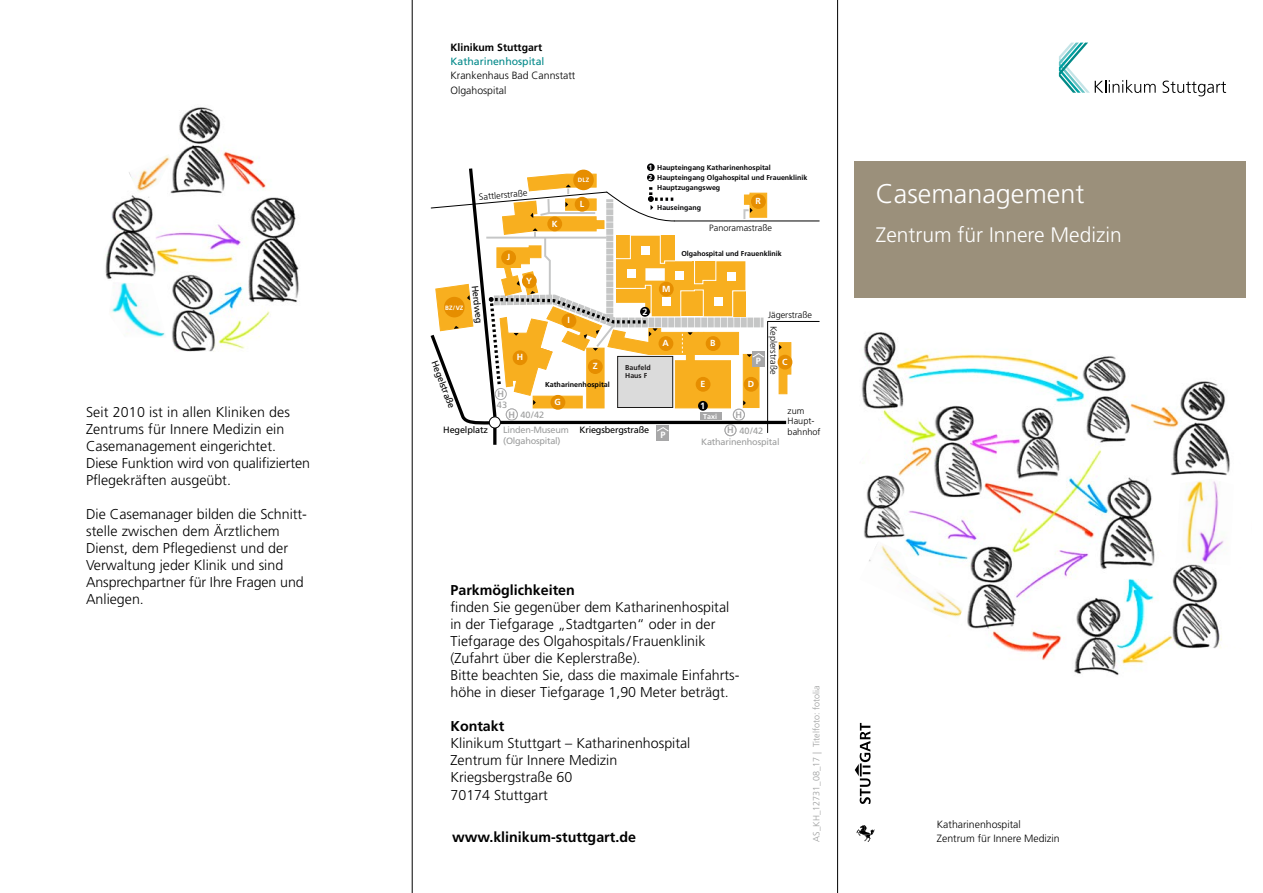
<style>
.page{position:relative;width:1263px;height:893px;background:#fff}
.page>*{position:absolute;margin:0;border:0;box-sizing:border-box;transform-origin:0 0}
.t1{font:300 27px "Frutiger LT";color:#fff}
.t2{font:300 21px "Frutiger LT";color:#fff}
.t3{font:300 14.25px/17px "Frutiger LT";color:#000}
.t4{font:700 14.25px "Frutiger LT";color:#000}
.t5{font:300 10.5px/14.1px "Frutiger LT";color:#000}
.t6{font:10.5px "Frutiger LT";color:#008889}
.t7{font:700 10.5px "Frutiger LT";color:#000}
.t8{font:9.15px "Frutiger LT";letter-spacing:-.02em;color:#000}
.t9{font:300 9.15px/10.4px "Frutiger LT";color:#000}
.t10{font:9.15px "Frutiger LT";letter-spacing:-.02em;color:#9c9d9d}
.t11{font:300 9.15px "Frutiger LT";color:#040404}
.t12{font:700 9.15px "Frutiger LT";color:#fff}
.t13{font:700 9.15px "Frutiger LT";color:#a7a7a8}
.t14{font:300 9px "Frutiger LT";color:#9c9d9d}
.t15{font:700 8.85px "Frutiger LT";color:#fff}
.t16{font:700 7.2px "Frutiger LT";color:#000}
.t17{font:700 7.05px/9.8px "Frutiger LT";color:#020204}
.t18{font:700 7.05px/8.6px "Frutiger LT";color:#1c1919}
.t19{font:700 7.05px "Frutiger LT";color:#fff}
.t20{font:700 6.15px "Frutiger LT";letter-spacing:.02em;color:#fff}
.s1{color:#fff}
.s2{font-weight:700;color:#a7a7a8}
.s3{color:#9c9d9d}
</style>
<div class="page">
<div style="left:854px;top:162px;width:391px;height:136px;background:#9b907b"></div>
<svg style="left:854px;top:723px;width:16px;height:81px"></svg>
<svg style="left:856px;top:825px;width:18px;height:17px"></svg>
<svg style="left:1058px;top:43px;width:97px;height:50px"></svg>
<svg style="left:1162px;top:81px;width:64px;height:15px"></svg>
<svg style="left:457px;top:165px;width:279px;height:280px"></svg>
<div style="left:489px;top:417px;width:11px;height:11px;background:#fff;border-radius:50%"></div>
<div style="left:489px;top:416px;width:12px;height:12px;border:1px solid #000;border-radius:50%"></div>
<svg style="left:606px;top:408px;width:181px;height:25px"></svg>
<div style="left:506px;top:409px;width:11px;height:11px;background:#fff;border-radius:50%"></div>
<div style="left:506px;top:408px;width:12px;height:13px;border:1px solid #a7a7a8;border-radius:50%"></div>
<div style="left:733px;top:409px;width:11px;height:11px;background:#fff;border-radius:50%"></div>
<div style="left:732px;top:409px;width:13px;height:12px;border:1px solid #a7a7a8;border-radius:50%"></div>
<div style="left:700px;top:412px;width:21px;height:8px;background:#a7a7a8"></div>
<div style="left:656px;top:425px;width:13px;height:16px;background:#a7a7a8"></div>
<svg style="left:657px;top:427px;width:12px;height:5px"></svg>
<div style="left:725px;top:425px;width:11px;height:11px;background:#fff;border-radius:50%"></div>
<div style="left:724px;top:424px;width:12px;height:12px;border:1px solid #a7a7a8;border-radius:50%"></div>
<div style="left:647px;top:163px;width:7px;height:8px;background:#020204;border-radius:50%"></div>
<svg style="left:698px;top:401px;width:10px;height:10px"></svg>
<svg style="left:430px;top:174px;width:389px;height:234px"></svg>
<div style="left:444px;top:297px;width:20px;height:20px;background:#e68e00;border-radius:50%"></div>
<div style="left:573px;top:170px;width:21px;height:20px;background:#e68e00;border-radius:50%"></div>
<div style="left:574px;top:197px;width:15px;height:15px;background:#e68e00;border-radius:50%"></div>
<div style="left:547px;top:216px;width:15px;height:15px;background:#e68e00;border-radius:50%"></div>
<div style="left:501px;top:250px;width:15px;height:15px;background:#e68e00;border-radius:50%"></div>
<div style="left:522px;top:274px;width:15px;height:14px;background:#e68e00;border-radius:50%"></div>
<div style="left:512px;top:350px;width:15px;height:15px;background:#e68e00;border-radius:50%"></div>
<div style="left:550px;top:395px;width:15px;height:15px;background:#e68e00;border-radius:50%"></div>
<div style="left:588px;top:359px;width:14px;height:15px;background:#e68e00;border-radius:50%"></div>
<div style="left:695px;top:377px;width:15px;height:15px;background:#e68e00;border-radius:50%"></div>
<div style="left:743px;top:377px;width:15px;height:15px;background:#e68e00;border-radius:50%"></div>
<div style="left:777px;top:355px;width:15px;height:15px;background:#e68e00;border-radius:50%"></div>
<div style="left:705px;top:336px;width:15px;height:15px;background:#e68e00;border-radius:50%"></div>
<div style="left:658px;top:336px;width:15px;height:15px;background:#e68e00;border-radius:50%"></div>
<div style="left:659px;top:282px;width:14px;height:14px;background:#e68e00;border-radius:50%"></div>
<div style="left:561px;top:313px;width:15px;height:15px;background:#e68e00;border-radius:50%"></div>
<div style="left:751px;top:194px;width:14px;height:15px;background:#e68e00;border-radius:50%"></div>
<hr style="left:412px;top:0;width:1px;height:893px;background:#000">
<hr style="left:837px;top:0;width:1px;height:893px;background:#000">
<img style="left:861px;top:332px;width:365px;height:344px">
<svg style="left:861px;top:409px;width:20px;height:62px"></svg>
<svg style="left:861px;top:348px;width:4px;height:24px"></svg>
<svg style="left:1147px;top:411px;width:83px;height:244px"></svg>
<img style="left:1175px;top:479px;width:55px;height:86px">
<svg style="left:861px;top:539px;width:116px;height:137px"></svg>
<img style="left:105px;top:107px;width:194px;height:245px">
<img style="left:109px;top:282px;width:58px;height:56px">
<img style="left:129px;top:154px;width:43px;height:39px">
<p class="t3" style="left:86px;top:403px;width:225px">Seit 2010 ist in allen Kliniken des<br>Zentrums für Innere Medizin ein<br>Casemanagement eingerichtet.<br>Diese Funktion wird von qualifizierten<br>Pflegekräften ausgeübt.</p>
<p class="t3" style="left:86px;top:506px;width:222px">Die Casemanager bilden die Schnitt&shy;stelle zwischen dem Ärztlichem<br>Dienst, dem Pflegedienst und der<br>Verwaltung jeder Klinik und sind<br>Ansprechpartner für Ihre Fragen und<br>Anliegen.</p>
<p class="t7" style="left:450px;top:41px;width:93px">Klinikum Stuttgart</p>
<p class="t6" style="left:450px;top:56px;width:95px">Katharinenhospital</p>
<p class="t5" style="left:450px;top:69px;width:126px">Krankenhaus Bad Cannstatt<br>Olgahospital</p>
<p class="t9" style="left:478px;top:192px;width:50px;rotate:-5deg">Sattlerstraße</p>
<p class="t15" style="left:507px;top:252px;width:5px">J</p>
<p class="t15" style="left:551px;top:218px;width:7px">K</p>
<p class="t20" style="left:578px;top:177px;width:13px">DLZ</p>
<p class="t15" style="left:580px;top:199px;width:6px">L</p>
<p class="t17" style="left:648px;top:162px;width:124px"><span class="s1">1</span> Haupteingang Katharinenhospital</p>
<p class="t17" style="left:657px;top:173px;width:152px">Haupteingang Olgahospital und Frauenklinik<br>Hauptzugangsweg</p>
<p class="t17" style="left:657px;top:202px;width:45px">Hauseingang</p>
<p class="t19" style="left:648px;top:173px;width:5px">2</p>
<p class="t15" style="left:755px;top:196px;width:7px">R</p>
<p class="t11" style="left:709px;top:222px;width:64px">Panoramastraße</p>
<p class="t17" style="left:681px;top:249px;width:102px">Olgahospital und Frauenklinik</p>
<p class="t20" style="left:445px;top:304px;width:20px">BZ/VZ</p>
<p class="t8" style="left:480px;top:285px;width:40px;rotate:84deg">Herdweg</p>
<p class="t8" style="left:439px;top:359px;width:51px;rotate:69deg">Hegelstraße</p>
<p class="t8" style="left:443px;top:425px;width:46px">Hegelplatz</p>
<p class="t15" style="left:526px;top:275px;width:7px">Y</p>
<p class="t15" style="left:662px;top:283px;width:10px">M</p>
<p class="t12" style="left:642px;top:306px;width:7px">2</p>
<p class="t9" style="left:768px;top:310px;width:46px">Jägerstraße</p>
<p class="t9" style="left:778px;top:326px;width:50px;rotate:90deg">Keplerstraße</p>
<p class="t9" style="left:787px;top:406px;width:34px">zum<br>Haupt&shy;bahnhof</p>
<p class="t15" style="left:567px;top:315px;width:4px">I</p>
<p class="t15" style="left:662px;top:338px;width:8px">A</p>
<p class="t15" style="left:710px;top:338px;width:7px">B</p>
<p class="t15" style="left:517px;top:352px;width:8px">H</p>
<p class="t12" style="left:756px;top:355px;width:7px">P</p>
<p class="t15" style="left:782px;top:356px;width:7px">C</p>
<p class="t15" style="left:592px;top:361px;width:6px">Z</p>
<p class="t18" style="left:625px;top:363px;width:27px">Baufeld<br>Haus F</p>
<p class="t15" style="left:700px;top:379px;width:6px">E</p>
<p class="t15" style="left:748px;top:379px;width:8px">D</p>
<p class="t16" style="left:545px;top:380px;width:66px">Katharinenhospital</p>
<p class="t13" style="left:497px;top:389px;width:8px">H</p>
<p class="t10" style="left:497px;top:399px;width:12px">43</p>
<p class="t15" style="left:554px;top:397px;width:8px">G</p>
<p class="t12" style="left:700px;top:400px;width:7px">1</p>
<p class="t10" style="left:508px;top:410px;width:37px"><span class="s2">H</span> 40/42</p>
<p class="t19" style="left:703px;top:412px;width:15px">Taxi</p>
<p class="t13" style="left:735px;top:409px;width:8px">H</p>
<p class="t8" style="left:503px;top:425px;width:147px"><span class="s3">Linden-Museum</span> Kriegsbergstraße</p>
<p class="t10" style="left:727px;top:425px;width:37px"><span class="s2">H</span> 40/42</p>
<p class="t10" style="left:503px;top:435px;width:59px">(Olgahospital)</p>
<p class="t12" style="left:660px;top:429px;width:7px">P</p>
<p class="t10" style="left:701px;top:436px;width:80px">Katharinenhospital</p>
<h1 class="t1" style="left:875px;top:178px;width:210px">Casemanagement</h1>
<h2 class="t2" style="left:875px;top:223px;width:247px">Zentrum für Innere Medizin</h2>
<p class="t4" style="left:450px;top:582px;width:126px">Parkmöglichkeiten</p>
<p class="t3" style="left:450px;top:599px;width:290px">finden Sie gegenüber dem Katharinenhospital in der Tiefgarage „Stadtgarten“ oder in der Tiefgarage des Olgahospitals/ Frauenklinik (Zufahrt über die Keplerstraße).<br>Bitte beachten Sie, dass die maximale Einfahrts&shy;höhe in dieser Tiefgarage 1,90 Meter beträgt.</p>
<p class="t4" style="left:450px;top:718px;width:55px">Kontakt</p>
<p class="t3" style="left:450px;top:735px;width:241px">Klinikum Stuttgart – Katharinenhospital<br>Zentrum für Innere Medizin<br>Kriegsbergstraße 60<br>70174 Stuttgart</p>
<p class="t4" style="left:452px;top:829px;width:185px">www.klinikum-stuttgart.de</p>
<p class="t5" style="left:936px;top:817px;width:124px">Katharinenhospital<br>Zentrum für Innere Medizin</p>
<p class="t14" style="left:811px;top:842px;width:158px;rotate:-90deg">AS_KH_12731_08_17 | Titelfoto: fotolia</p>
</div>
